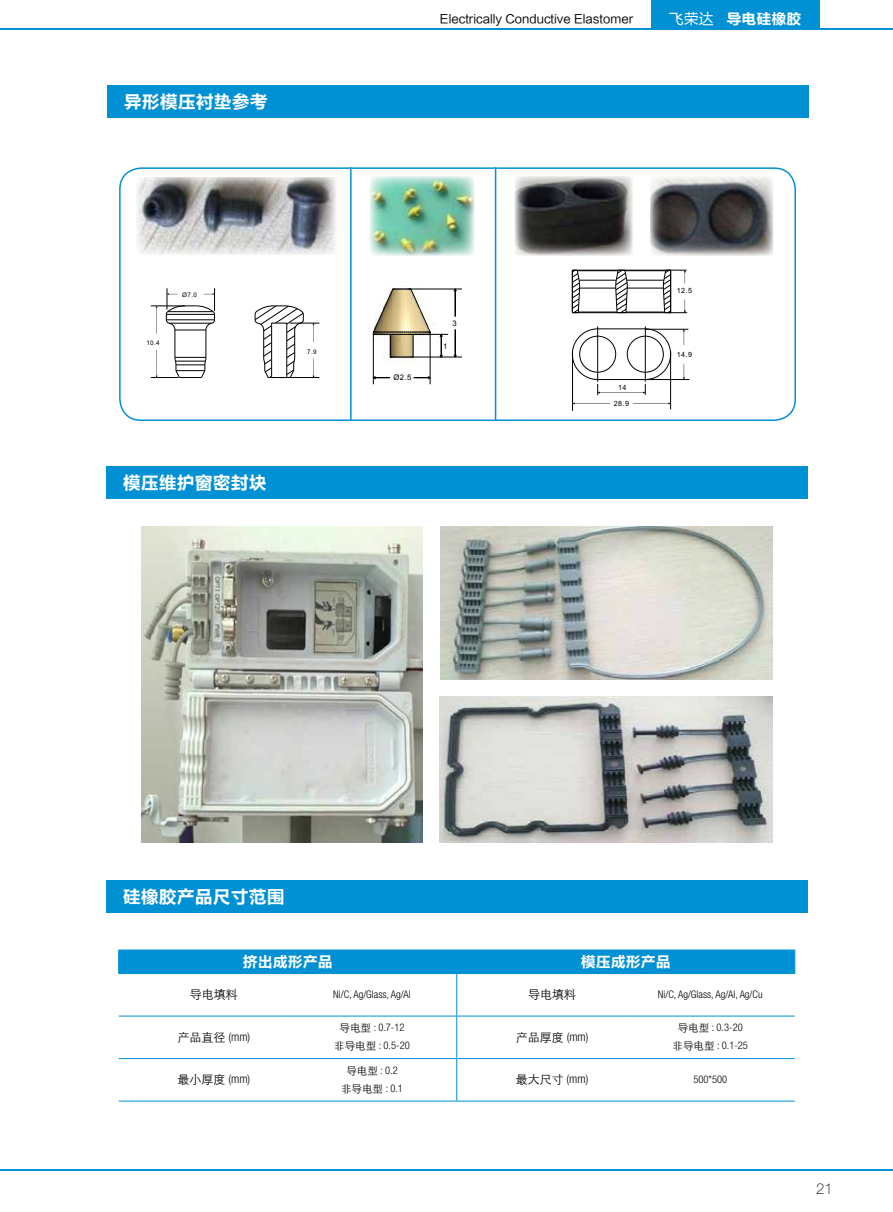
<style>
.page{position:relative;width:893px;height:1212px;background:#fff}
.page>*{position:absolute;margin:0;border:0;box-sizing:border-box;transform-origin:0 0}
.t1{font:18px "FZLTCHJW GB1 0";color:#fff}
.t2{font:15px "FZLTCHJW GB1 0";color:#fff}
.t3{font:100 15px "Helvetica Neue";color:#000}
.t4{font:12px "ST Xihei";color:#000}
.t5{font:12px "FZLTHJW GB1 0";color:#000}
.t6{font:300 condensed 10.5px/18px "Helvetica Neue";color:#000;text-align:center}
.t7{font:10.5px "ST Xihei";color:#000}
.t8{font:7.65px "Arial";color:#000}
.t9{font:7.2px "Arial";letter-spacing:.055em;color:#000}
.t10{font:6.3px "Arial";color:#000}
.s1{font-family:"FZLTHJW GB1 0"}
.s2{font-family:"Helvetica Neue";font-weight:300;font-stretch:condensed}
.s3{font-family:"ST Xihei";font-weight:400;font-stretch:normal}
</style>
<div class="page">
<div style="left:652px;top:0;width:168px;height:29px;background:#0090d4"></div>
<hr style="left:0;top:28px;width:893px;height:1px;background:#0090d4">
<hr style="left:0;top:1169px;width:893px;height:2px;background:#0090d4">
<div style="left:107px;top:85px;width:701px;height:32px;background:#0090d4"></div>
<img style="left:136px;top:177px;width:200px;height:78px">
<svg style="left:255px;top:305px;width:64px;height:73px"></svg>
<svg style="left:151px;top:288px;width:64px;height:90px"></svg>
<hr style="left:430px;top:334px;width:1px;height:50px;background:#000">
<hr style="left:373px;top:334px;width:1px;height:50px;background:#000">
<svg style="left:373px;top:377px;width:16px;height:2px"></svg>
<svg style="left:414px;top:377px;width:16px;height:2px"></svg>
<svg style="left:454px;top:330px;width:2px;height:27px"></svg>
<svg style="left:454px;top:290px;width:2px;height:26px"></svg>
<hr style="left:413px;top:357px;width:49px;height:1px;background:#000">
<hr style="left:409px;top:289px;width:53px;height:1px;background:#000">
<svg style="left:372px;top:288px;width:70px;height:76px"></svg>
<hr style="left:409px;top:334px;width:39px;height:1px;background:#000">
<hr style="left:572px;top:351px;width:1px;height:60px;background:#000">
<hr style="left:670px;top:351px;width:1px;height:58px;background:#000">
<svg style="left:573px;top:402px;width:37px;height:3px"></svg>
<svg style="left:633px;top:402px;width:38px;height:3px"></svg>
<hr style="left:645px;top:379px;width:44px;height:1px;background:#000">
<hr style="left:645px;top:329px;width:43px;height:1px;background:#000">
<svg style="left:571px;top:269px;width:116px;height:126px"></svg>
<img style="left:370px;top:176px;width:104px;height:79px">
<img style="left:515px;top:176px;width:118px;height:79px">
<img style="left:650px;top:176px;width:123px;height:79px">
<hr style="left:350px;top:167px;width:2px;height:254px;background:#0090d4">
<hr style="left:495px;top:167px;width:1px;height:254px;background:#0090d4">
<div style="left:119px;top:167px;width:677px;height:254px;border:2px solid #0090d4;border-radius:21px"></div>
<div style="left:106px;top:880px;width:701px;height:32px;background:#0090d4"></div>
<hr style="left:119px;top:1016px;width:169px;height:1px;background:#0090d4">
<hr style="left:288px;top:1016px;width:169px;height:1px;background:#0090d4">
<hr style="left:119px;top:1058px;width:169px;height:1px;background:#0090d4">
<hr style="left:288px;top:1058px;width:169px;height:1px;background:#0090d4">
<hr style="left:457px;top:1016px;width:169px;height:1px;background:#0090d4">
<hr style="left:626px;top:1016px;width:169px;height:1px;background:#0090d4">
<hr style="left:457px;top:1058px;width:169px;height:1px;background:#0090d4">
<hr style="left:626px;top:1058px;width:169px;height:1px;background:#0090d4">
<hr style="left:118px;top:973px;width:170px;height:1px;background:#0090d4">
<hr style="left:288px;top:973px;width:169px;height:1px;background:#0090d4">
<hr style="left:457px;top:973px;width:169px;height:1px;background:#0090d4">
<hr style="left:626px;top:973px;width:169px;height:1px;background:#0090d4">
<hr style="left:457px;top:1101px;width:169px;height:1px;background:#0090d4">
<hr style="left:626px;top:1101px;width:169px;height:1px;background:#0090d4">
<hr style="left:119px;top:1101px;width:169px;height:1px;background:#0090d4">
<hr style="left:288px;top:1101px;width:169px;height:1px;background:#0090d4">
<div style="left:118px;top:950px;width:677px;height:23px;background:#0090d4"></div>
<hr style="left:456px;top:974px;width:1px;height:42px;background:#0090d4">
<hr style="left:456px;top:1016px;width:1px;height:42px;background:#0090d4">
<hr style="left:456px;top:1059px;width:1px;height:42px;background:#0090d4">
<div style="left:106px;top:467px;width:701px;height:32px;background:#0090d4"></div>
<img style="left:141px;top:526px;width:281px;height:316px">
<img style="left:440px;top:526px;width:332px;height:154px">
<img style="left:439px;top:697px;width:333px;height:145px">
<h1 class="t1" style="left:124px;top:92px;width:145px">异形模压衬垫参考</h1>
<p class="t10" style="left:146px;top:339px;width:15px">10.4</p>
<p class="t10" style="left:182px;top:291px;width:16px">Ø7.0</p>
<p class="t10" style="left:307px;top:347px;width:11px">7.9</p>
<h1 class="t1" style="left:123px;top:473px;width:145px">模压维护窗密封块</h1>
<p class="t5" style="left:440px;top:12px;width:195px">Electrically Conductive Elastomer</p>
<h2 class="t2" style="left:669px;top:11px;width:134px"><span class="s1">飞荣达</span> 导电硅橡胶</h2>
<p class="t8" style="left:394px;top:372px;width:19px">Ø2.5</p>
<p class="t8" style="left:452px;top:318px;width:6px">3</p>
<p class="t8" style="left:443px;top:341px;width:6px">1</p>
<p class="t9" style="left:618px;top:383px;width:10px">14</p>
<p class="t9" style="left:614px;top:399px;width:17px">28.9</p>
<p class="t9" style="left:677px;top:286px;width:17px">12.5</p>
<p class="t9" style="left:677px;top:350px;width:17px">14.9</p>
<h1 class="t1" style="left:123px;top:887px;width:163px">硅橡胶产品尺寸范围</h1>
<h2 class="t2" style="left:243px;top:954px;width:91px">挤出成形产品</h2>
<h2 class="t2" style="left:581px;top:954px;width:91px">模压成形产品</h2>
<p class="t4" style="left:190px;top:985px;width:49px">导电填料</p>
<p class="t6" style="left:333px;top:985px;width:79px">Ni/C, Ag/Glass, Ag/Al</p>
<p class="t4" style="left:528px;top:985px;width:49px">导电填料</p>
<p class="t6" style="left:658px;top:985px;width:106px">Ni/C, Ag/Glass, Ag/Al, Ag/Cu</p>
<p class="t4" style="left:177px;top:1028px;width:74px">产品直径 <span class="s2">(mm)</span></p>
<p class="t6" style="left:334px;top:1019px;width:77px"><span class="s3">导电型</span> : 0.7-12<span class="s3">非导电型</span> : 0.5-20</p>
<p class="t4" style="left:516px;top:1028px;width:74px">产品厚度 <span class="s2">(mm)</span></p>
<p class="t6" style="left:673px;top:1019px;width:77px"><span class="s3">导电型</span> : 0.3-20<span class="s3">非导电型</span> : 0.1-25</p>
<p class="t4" style="left:177px;top:1070px;width:74px">最小厚度 <span class="s2">(mm)</span></p>
<p class="t6" style="left:346px;top:1061px;width:53px"><span class="s3">导电型</span> : 0.2</p>
<p class="t7" style="left:341px;top:1081px;width:63px">非导电型 <span class="s2">: 0.1</span></p>
<p class="t4" style="left:516px;top:1070px;width:74px">最大尺寸 <span class="s2">(mm)</span></p>
<p class="t6" style="left:693px;top:1070px;width:35px">500*500</p>
<h2 class="t3" style="left:816px;top:1180px;width:18px">21</h2>
</div>
